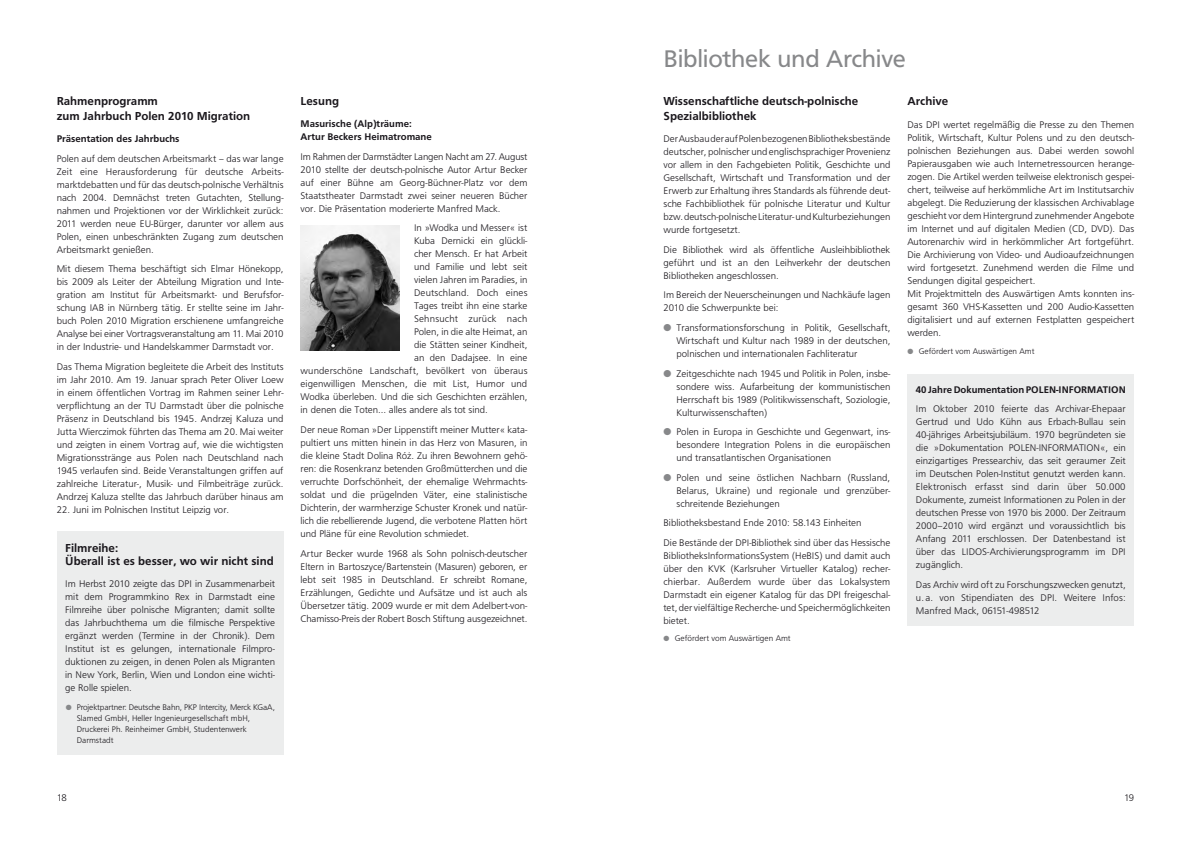
<style>
.page{position:relative;width:1191px;height:842px;background:#fff}
.page>*{position:absolute;margin:0;border:0;box-sizing:border-box;transform-origin:0 0}
.t1{font:25px "F015 TCE";letter-spacing:-.01em;color:#87888a}
.t2{font:500 12px/15px "F015 TCE";color:#1a171c}
.t3{font:300 10px/13px "F015 TCE";color:#1a171c;text-align:justify}
.t4{font:500 10px/13px "F015 TCE";color:#1a171c}
.t5{font:300 10px "F015 TCE";letter-spacing:.02em;color:#1a171c}
.t6{font:300 8.5px/11px "F015 TCE";color:#1a171c}
.s1{color:#87888a}
</style>
<div class="page">
<div style="left:907px;top:374px;width:227px;height:252px;background:#eceded"></div>
<div style="left:57px;top:531px;width:226px;height:224px;background:#eceded"></div>
<img style="left:300px;top:226px;width:100px;height:125px">
<p class="t2" style="left:57px;top:94px;width:195px">Rahmenprogramm<br>zum Jahrbuch Polen 2010 Migration</p>
<p class="t4" style="left:57px;top:133px;width:124px">Präsentation des Jahrbuchs</p>
<p class="t3" style="left:57px;top:152px;width:228px">Polen auf dem deutschen Arbeitsmarkt – das war lange Zeit eine Herausforderung für deutsche Arbeits&shy;marktdebatten und für das deutsch-polnische Verhältnis nach 2004. Demnächst treten Gutachten, Stellung&shy;nahmen und Projektionen vor der Wirklichkeit zurück:<br>2011 werden neue EU-Bürger, darunter vor allem aus Polen, einen unbeschränkten Zugang zum deutschen Arbeitsmarkt genießen.</p>
<p class="t3" style="left:57px;top:263px;width:228px">Mit diesem Thema beschäftigt sich Elmar Hönekopp, bis 2009 als Leiter der Abteilung Migration und Inte&shy;gration am Institut für Arbeitsmarkt- und Berufsfor&shy;schung IAB in Nürnberg tätig. Er stellte seine im Jahr&shy;buch Polen 2010 Migration erschienene umfangreiche Analyse bei einer Vortragsveranstaltung am 11. Mai 2010 in der Industrie- und Handelskammer Darmstadt vor.</p>
<p class="t3" style="left:57px;top:360px;width:228px">Das Thema Migration begleitete die Arbeit des Instituts im Jahr 2010. Am 19. Januar sprach Peter Oliver Loew in einem öffentlichen Vortrag im Rahmen seiner Lehr&shy;verpflichtung an der TU Darmstadt über die polnische Präsenz in Deutschland bis 1945. Andrzej Kaluza und Jutta Wierczimok führten das Thema am 20. Mai weiter und zeigten in einem Vortrag auf, wie die wichtigsten Migrationsstränge aus Polen nach Deutschland nach 1945 verlaufen sind. Beide Veranstaltungen griffen auf zahlreiche Literatur-, Musik- und Filmbeiträge zurück.<br>Andrzej Kaluza stellte das Jahrbuch darüber hinaus am</p>
<p class="t3" style="left:57px;top:503px;width:174px">22. Juni im Polnischen Institut Leipzig vor.</p>
<p class="t2" style="left:65px;top:541px;width:210px;line-height:13px">Filmreihe:<br>Überall ist es besser, wo wir nicht sind</p>
<p class="t3" style="left:65px;top:577px;width:211px">Im Herbst 2010 zeigte das DPI in Zusammenarbeit mit dem Programmkino Rex in Darmstadt eine Filmreihe über polnische Migranten; damit sollte das Jahrbuchthema um die filmische Perspektive ergänzt werden (Termine in der Chronik). Dem Institut ist es gelungen, internationale Filmpro&shy;duktionen zu zeigen, in denen Polen als Migranten in New York, Berlin, Wien und London eine wichti&shy;ge Rolle spielen.</p>
<p class="t6" style="left:77px;top:702px;width:200px;text-indent:-11px"><span class="s1">●</span> Projektpartner: Deutsche Bahn, PKP Intercity, Merck KGaA, Slamed GmbH, Heller Ingenieurgesellschaft mbH, Druckerei Ph. Reinheimer GmbH, Studentenwerk Darmstadt</p>
<p class="t2" style="left:300px;top:94px;width:40px">Lesung</p>
<p class="t4" style="left:300px;top:118px;width:133px">Masurische (Alp)träume:<br>Artur Beckers Heimatromane</p>
<p class="t3" style="left:300px;top:150px;width:228px">Im Rahmen der Darmstädter Langen Nacht am 27. August 2010 stellte der deutsch-polnische Autor Artur Becker auf einer Bühne am Georg-Büchner-Platz vor dem Staatstheater Darmstadt zwei seiner neueren Bücher vor. Die Präsentation moderierte Manfred Mack.</p>
<p class="t3" style="left:414px;top:222px;width:115px">In »Wodka und Messer« ist</p>
<p class="t3" style="left:414px;top:235px;width:115px">Kuba Dernicki ein glückli-</p>
<p class="t3" style="left:414px;top:248px;width:115px">cher Mensch. Er hat Arbeit</p>
<p class="t3" style="left:414px;top:261px;width:115px">und Familie und lebt seit</p>
<p class="t3" style="left:414px;top:274px;width:115px">vielen Jahren im Paradies, in</p>
<p class="t3" style="left:414px;top:287px;width:115px">Deutschland. Doch eines</p>
<p class="t3" style="left:414px;top:300px;width:115px">Tages treibt ihn eine starke</p>
<p class="t5" style="left:414px;top:313px;width:115px">Sehnsucht zurück nach</p>
<p class="t3" style="left:414px;top:326px;width:115px">Polen, in die alte Heimat, an</p>
<p class="t3" style="left:414px;top:339px;width:115px">die Stätten seiner Kindheit,</p>
<p class="t3" style="left:414px;top:352px;width:115px">an den Dadajsee. In eine</p>
<p class="t3" style="left:300px;top:365px;width:228px">wunderschöne Landschaft, bevölkert von überaus</p>
<p class="t3" style="left:300px;top:378px;width:228px">eigenwilligen Menschen, die mit List, Humor und</p>
<p class="t3" style="left:300px;top:391px;width:228px">Wodka überleben. Und die sich Geschichten erzählen,</p>
<p class="t3" style="left:300px;top:404px;width:189px">in denen die Toten… alles andere als tot sind.</p>
<p class="t3" style="left:300px;top:423px;width:228px">Der neue Roman »Der Lippenstift meiner Mutter« kata&shy;pultiert uns mitten hinein in das Herz von Masuren, in die kleine Stadt Dolina Róż. Zu ihren Bewohnern gehö&shy;ren: die Rosenkranz betenden Großmütterchen und die verruchte Dorfschönheit, der ehemalige Wehrmachts&shy;soldat und die prügelnden Väter, eine stalinistische Dichterin, der warmherzige Schuster Kronek und natür&shy;lich die rebellierende Jugend, die verbotene Platten hört und Pläne für eine Revolution schmiedet.</p>
<p class="t3" style="left:300px;top:547px;width:228px">Artur Becker wurde 1968 als Sohn polnisch-deutscher Eltern in Bartoszyce/Bartenstein (Masuren) geboren, er lebt seit 1985 in Deutschland. Er schreibt Romane, Erzählungen, Gedichte und Aufsätze und ist auch als Übersetzer tätig. 2009 wurde er mit dem Adelbert-von-- Chamisso-Preis der Robert Bosch Stiftung ausgezeichnet.</p>
<h1 class="t1" style="left:663px;top:44px;width:244px">Bibliothek und Archive</h1>
<p class="t2" style="left:663px;top:94px;width:196px">Wissenschaftliche deutsch-polnische<br>Spezialbibliothek</p>
<p class="t3" style="left:663px;top:133px;width:228px">Der Ausbau der auf Polen bezogenen Bibliotheksbestände deutscher, polnischer und englischsprachiger Provenienz vor allem in den Fachgebieten Politik, Geschichte und Gesellschaft, Wirtschaft und Transformation und der Erwerb zur Erhaltung ihres Standards als führende deut&shy;sche Fachbibliothek für polnische Literatur und Kultur bzw. deutsch-polnische Literatur- und Kulturbeziehungen wurde fortgesetzt.</p>
<p class="t3" style="left:663px;top:243px;width:228px">Die Bibliothek wird als öffentliche Ausleihbibliothek geführt und ist an den Leihverkehr der deutschen Bibliotheken angeschlossen.</p>
<p class="t3" style="left:663px;top:289px;width:228px">Im Bereich der Neuerscheinungen und Nachkäufe lagen<br>2010 die Schwerpunkte bei:</p>
<p class="t3" style="left:676px;top:321px;width:215px;text-indent:-13px"><span class="s1">●</span> Transformationsforschung in Politik, Gesellschaft, Wirtschaft und Kultur nach 1989 in der deutschen, polnischen und internationalen Fachliteratur</p>
<p class="t3" style="left:676px;top:367px;width:215px;text-indent:-13px"><span class="s1">●</span> Zeitgeschichte nach 1945 und Politik in Polen, insbe&shy;sondere wiss. Aufarbeitung der kommunistischen Herrschaft bis 1989 (Politikwissenschaft, Soziologie, Kulturwissenschaften)</p>
<p class="t3" style="left:676px;top:425px;width:215px;text-indent:-13px"><span class="s1">●</span> Polen in Europa in Geschichte und Gegenwart, ins&shy;besondere Integration Polens in die europäischen und transatlantischen Organisationen</p>
<p class="t3" style="left:676px;top:471px;width:215px;text-indent:-13px"><span class="s1">●</span> Polen und seine östlichen Nachbarn (Russland, Belarus, Ukraine) und regionale und grenzüber&shy;schreitende Beziehungen</p>
<p class="t3" style="left:663px;top:513px;width:228px;line-height:19.5px">Bibliotheksbestand Ende 2010: 58.143 Einheiten<br>Die Bestände der DPI-Bibliothek sind über das Hessische</p>
<p class="t3" style="left:663px;top:549px;width:228px">BibliotheksInformationsSystem (HeBIS) und damit auch über den KVK (Karlsruher Virtueller Katalog) recher&shy;chierbar. Außerdem wurde über das Lokalsystem Darmstadt ein eigener Katalog für das DPI freigeschal&shy;tet, der vielfältige Recherche- und Speichermöglichkeiten bietet.</p>
<p class="t6" style="left:663px;top:633px;width:129px"><span class="s1">●</span> Gefördert vom Auswärtigen Amt</p>
<p class="t2" style="left:907px;top:94px;width:42px">Archive</p>
<p class="t3" style="left:907px;top:119px;width:228px;text-align:left">Das DPI wertet regelmäßig die Presse zu den Themen Politik, Wirtschaft, Kultur Polens und zu den deutsch&shy;polnischen Beziehungen aus. Dabei werden sowohl Papierausgaben wie auch Internetressourcen herange&shy;zogen. Die Artikel werden teilweise elektronisch gespei&shy;chert, teilweise auf herkömmliche Art im Institutsarchiv abgelegt. Die Reduzierung der klassischen Archivablage geschieht vor dem Hintergrund zunehmender Angebote im Internet und auf digitalen Medien (CD, DVD). Das Autorenarchiv wird in herkömmlicher Art fortgeführt.<br>Die Archivierung von Video- und Audioaufzeichnungen wird fortgesetzt. Zunehmend werden die Filme und Sendungen digital gespeichert.<br>Mit Projektmitteln des Auswärtigen Amts konnten ins&shy;gesamt 360 VHS-Kassetten und 200 Audio-Kassetten digitalisiert und auf externen Festplatten gespeichert werden.</p>
<p class="t6" style="left:907px;top:346px;width:129px"><span class="s1">●</span> Gefördert vom Auswärtigen Amt</p>
<p class="t4" style="left:916px;top:383px;width:211px">40 Jahre Dokumentation POLEN-INFORMATION</p>
<p class="t3" style="left:916px;top:403px;width:211px">Im Oktober 2010 feierte das Archivar-Ehepaar Gertrud und Udo Kühn aus Erbach-Bullau sein 40-jähriges Arbeitsjubiläum. 1970 begründeten sie die »Dokumentation POLEN-INFORMATION«, ein einzigartiges Pressearchiv, das seit geraumer Zeit im Deutschen Polen-Institut genutzt werden kann.<br>Elektronisch erfasst sind darin über 50.000<br>Dokumente, zumeist Informationen zu Polen in der deutschen Presse von 1970 bis 2000. Der Zeitraum 2000–2010 wird ergänzt und voraussichtlich bis Anfang 2011 erschlossen. Der Datenbestand ist über das LIDOS-Archivierungsprogramm im DPI zugänglich.</p>
<p class="t3" style="left:916px;top:578px;width:211px">Das Archiv wird oft zu Forschungszwecken genutzt, u. a. von Stipendiaten des DPI. Weitere Infos:<br>Manfred Mack, 06151-498512</p>
<p class="t3" style="left:57px;top:791px;width:12px">18</p>
<p class="t3" style="left:1124px;top:791px;width:12px">19</p>
</div>
